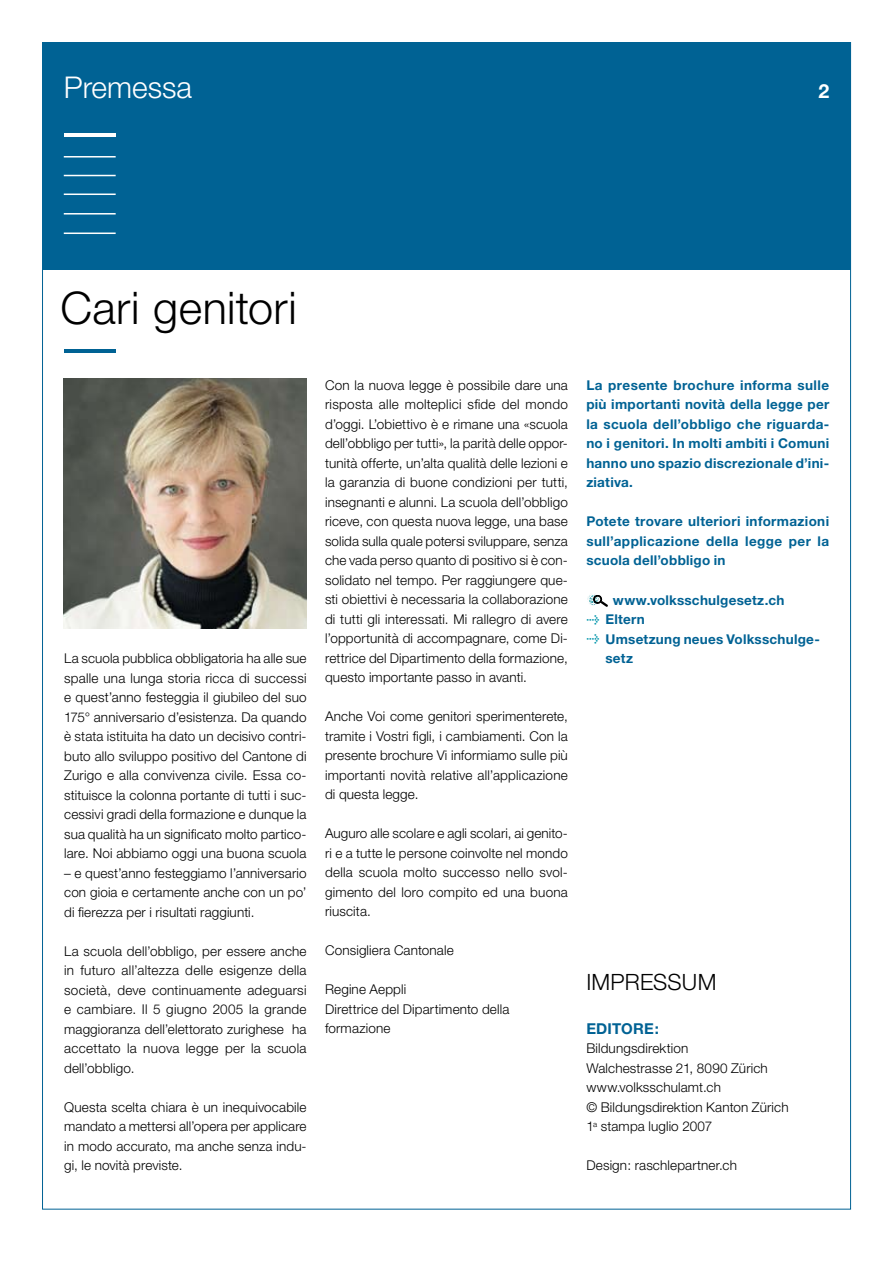
<style>
.page{position:relative;width:893px;height:1263px;background:#fff}
.page>*{position:absolute;margin:0;border:0;box-sizing:border-box;transform-origin:0 0}
.t1{font:300 45px "Helvetica Neue";letter-spacing:.01em;color:#000}
.t2{font:300 30px "Helvetica Neue";color:#fff}
.t3{font:300 22.5px "Helvetica Neue";letter-spacing:.01em;color:#000}
.t4{font:700 19.5px "Helvetica Neue";color:#fff}
.t5{font:700 15px "Helvetica Neue";letter-spacing:.01em;color:#006294}
.t6{font:300 13.5px/19.5px "Helvetica Neue";letter-spacing:.01em;color:#000;text-align:justify}
.t7{font:700 13.5px/19.5px "Helvetica Neue";letter-spacing:.02em;color:#006294;text-align:justify}
.s1{font-family:"Meta Plus";font-size:10.5px;color:#0095ab}
</style>
<div class="page">
<div style="left:43px;top:43px;width:807px;height:227px;background:#006294"></div>
<hr style="left:64px;top:133px;width:52px;height:3px;background:#fff">
<hr style="left:64px;top:156px;width:52px;height:2px;background:#fff">
<hr style="left:64px;top:175px;width:52px;height:1px;background:#fff">
<hr style="left:64px;top:194px;width:52px;height:1px;background:#fff">
<hr style="left:64px;top:213px;width:52px;height:2px;background:#fff">
<hr style="left:64px;top:233px;width:52px;height:1px;background:#fff">
<svg style="left:587px;top:594px;width:21px;height:13px"></svg>
<hr style="left:64px;top:349px;width:52px;height:4px;background:#006294">
<img style="left:64px;top:378px;width:243px;height:251px">
<h2 class="t2" style="left:64px;top:68px;width:130px">Premessa</h2>
<h3 class="t4" style="left:818px;top:78px;width:12px">2</h3>
<h1 class="t1" style="left:61px;top:280px;width:238px">Cari genitori</h1>
<p class="t6" style="left:64px;top:648px;width:244px">La scuola pubblica obbligatoria ha alle sue spalle una lunga storia ricca di successi e quest’anno festeggia il giubileo del suo 175° anniversario d’esistenza. Da quando è stata istituita ha dato un decisivo contri&shy;buto allo sviluppo positivo del Cantone di Zurigo e alla convivenza civile. Essa co&shy;stituisce la colonna portante di tutti i suc&shy;cessivi gradi della formazione e dunque la sua qualità ha un significato molto partico&shy;lare. Noi abbiamo oggi una buona scuola</p>
<p class="t6" style="left:64px;top:863px;width:244px">– e quest’anno festeggiamo l’anniversario con gioia e certamente anche con un po’ di fierezza per i risultati raggiunti.</p>
<p class="t6" style="left:64px;top:941px;width:244px">La scuola dell’obbligo, per essere anche in futuro all’altezza delle esigenze della società, deve continuamente adeguarsi e cambiare. Il 5 giugno 2005 la grande maggioranza dell’elettorato zurighese ha accettato la nuova legge per la scuola dell’obbligo.</p>
<p class="t6" style="left:64px;top:1097px;width:244px">Questa scelta chiara è un inequivocabile mandato a mettersi all’opera per applicare in modo accurato, ma anche senza indu&shy;gi, le novità previste.</p>
<p class="t6" style="left:325px;top:375px;width:244px">Con la nuova legge è possibile dare una risposta alle molteplici sfide del mondo d’oggi. L’obiettivo è e rimane una «scuola dell’obbligo per tutti», la parità delle oppor&shy;tunità offerte, un’alta qualità delle lezioni e la garanzia di buone condizioni per tutti, insegnanti e alunni. La scuola dell’obbligo riceve, con questa nuova legge, una base solida sulla quale potersi sviluppare, senza che vada perso quanto di positivo si è con&shy;solidato nel tempo. Per raggiungere que&shy;sti obiettivi è necessaria la collaborazione di tutti gli interessati. Mi rallegro di avere l’opportunità di accompagnare, come Di&shy;rettrice del Dipartimento della formazione, questo importante passo in avanti.</p>
<p class="t6" style="left:325px;top:706px;width:244px">Anche Voi come genitori sperimenterete, tramite i Vostri figli, i cambiamenti. Con la presente brochure Vi informiamo sulle più importanti novità relative all’applicazione di questa legge.</p>
<p class="t6" style="left:325px;top:823px;width:244px">Auguro alle scolare e agli scolari, ai genito&shy;ri e a tutte le persone coinvolte nel mondo della scuola molto successo nello svol&shy;gimento del loro compito ed una buona riuscita.</p>
<p class="t6" style="left:325px;top:940px;width:130px">Consigliera Cantonale</p>
<p class="t6" style="left:325px;top:979px;width:186px;text-align:left">Regine Aeppli<br>Direttrice del Dipartimento della formazione</p>
<p class="t7" style="left:586px;top:375px;width:244px">La presente brochure informa sulle più importanti novità della legge per la scuola dell’obbligo che riguarda&shy;no i genitori. In molti ambiti i Comuni hanno uno spazio discrezionale d’ini&shy;ziativa.</p>
<p class="t7" style="left:586px;top:511px;width:244px">Potete trovare ulteriori informazioni sull’applicazione della legge per la scuola dell’obbligo in</p>
<p class="t7" style="left:613px;top:590px;width:173px">www.volksschulgesetz.ch</p>
<p class="t7" style="left:586px;top:609px;width:60px"><span class="s1">&gt;</span> Eltern</p>
<p class="t7" style="left:586px;top:629px;width:235px"><span class="s1">&gt;</span> Umsetzung neues Volksschulge-</p>
<p class="t7" style="left:605px;top:648px;width:29px">setz</p>
<h3 class="t3" style="left:586px;top:968px;width:132px">IMPRESSUM</h3>
<p class="t5" style="left:586px;top:1019px;width:74px">Editore :</p>
<p class="t6" style="left:586px;top:1038px;width:204px;text-align:left">Bildungsdirektion<br>Walchestrasse 21, 8090 Zürich www.volksschulamt.ch<br>© Bildungsdirektion Kanton Zürich<br>1<sup>a</sup> stampa luglio 2007</p>
<p class="t6" style="left:586px;top:1155px;width:152px">Design: raschlepartner.ch</p>
</div>
